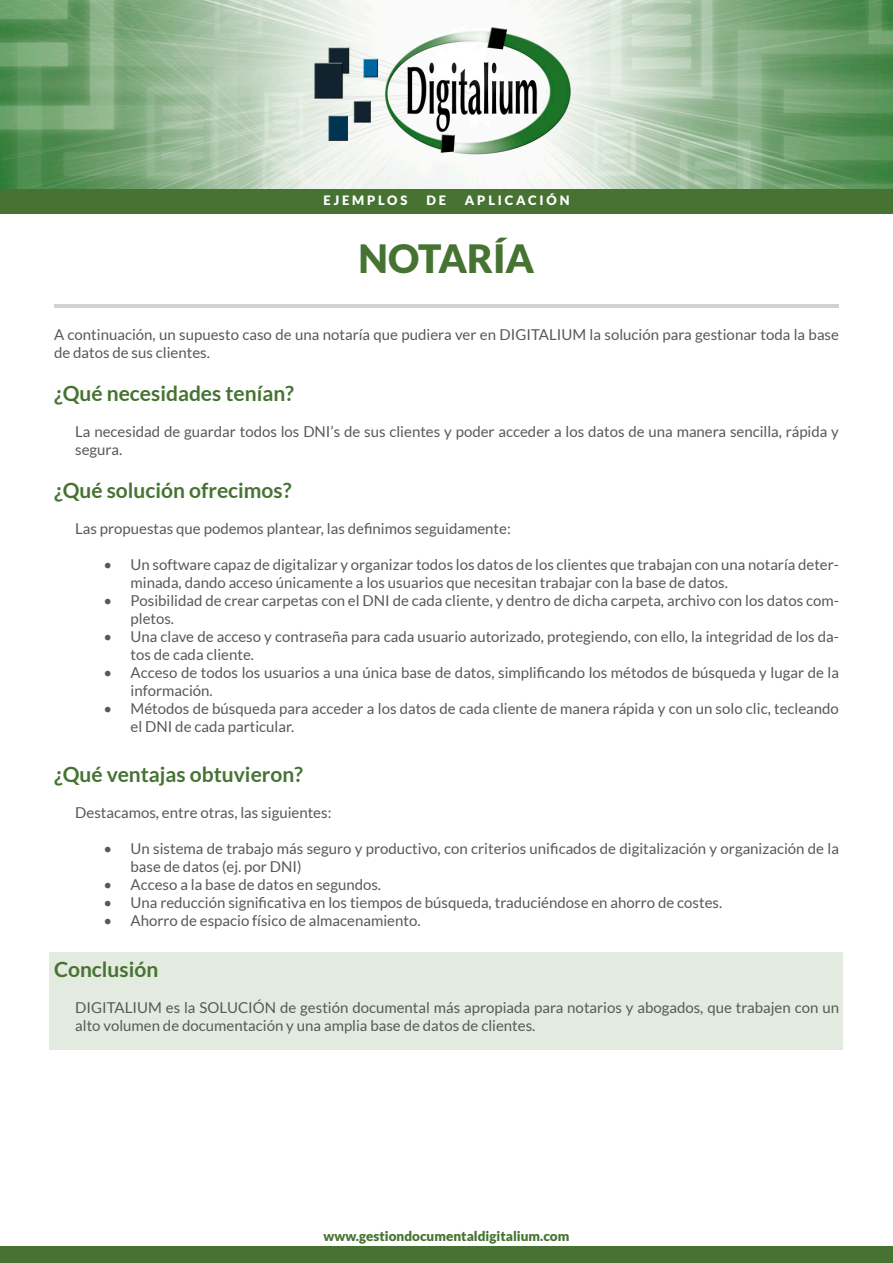
<style>
.page{position:relative;width:893px;height:1263px;background:#fff}
.page>*{position:absolute;margin:0;border:0;box-sizing:border-box;transform-origin:0 0}
.t1{font:900 39px "Lato";color:#467332}
.t2{font:700 21px "Lato";color:#467332}
.t3{font:15px/18px "Lato";color:#57585a}
.t4{font:900 13.5px "Lato";color:#467332}
.t5{font:900 12.9px "Lato";letter-spacing:.22em;color:#fff}
</style>
<div class="page">
<img style="left:0;top:0;width:893px;height:189px">
<div style="left:0;top:189px;width:893px;height:25px;background:#467332"></div>
<div style="left:0;top:1246px;width:893px;height:17px;background:#467332"></div>
<hr style="left:54px;top:304px;width:785px;height:4px;background:#d1d2d4">
<div style="left:50px;top:952px;width:793px;height:97px;background:#e3eae0"></div>
<p class="t5" style="left:324px;top:192px;width:85px">EJEMPLOS</p>
<p class="t5" style="left:426px;top:192px;width:21px">DE</p>
<p class="t5" style="left:465px;top:192px;width:106px">APLICACIÓN</p>
<p class="t1" style="left:359px;top:236px;width:177px">NOTARÍA</p>
<p class="t3" style="left:54px;top:325px;width:786px">A continuación, un supuesto caso de una notaría que pudiera ver en DIGITALIUM la solución para gestionar toda la base de datos de sus clientes.</p>
<p class="t2" style="left:54px;top:381px;width:242px">¿Qué necesidades tenían?</p>
<p class="t3" style="left:75px;top:422px;width:765px">La necesidad de guardar todos los DNI’s de sus clientes y poder acceder a los datos de una manera sencilla, rápida y segura.</p>
<p class="t2" style="left:54px;top:478px;width:239px">¿Qué solución ofrecimos?</p>
<p class="t3" style="left:75px;top:519px;width:437px">Las propuestas que podemos plantear, las definimos seguidamente:</p>
<p class="t3" style="left:131px;top:555px;width:710px;text-indent:-27px">• Un software capaz de digitalizar y organizar todos los datos de los clientes que trabajan con una notaría deter&shy;minada, dando acceso únicamente a los usuarios que necesitan trabajar con la base de datos.</p>
<p class="t3" style="left:131px;top:591px;width:710px;text-indent:-27px">• Posibilidad de crear carpetas con el DNI de cada cliente, y dentro de dicha carpeta, archivo con los datos com&shy;pletos.</p>
<p class="t3" style="left:131px;top:627px;width:710px;text-indent:-27px">• Una clave de acceso y contraseña para cada usuario autorizado, protegiendo, con ello, la integridad de los da&shy;tos de cada cliente.</p>
<p class="t3" style="left:131px;top:663px;width:710px;text-indent:-27px">• Acceso de todos los usuarios a una única base de datos, simplificando los métodos de búsqueda y lugar de la información.</p>
<p class="t3" style="left:131px;top:699px;width:710px;text-indent:-27px">• Métodos de búsqueda para acceder a los datos de cada cliente de manera rápida y con un solo clic, tecleando el DNI de cada particular.</p>
<p class="t2" style="left:54px;top:763px;width:251px">¿Qué ventajas obtuvieron?</p>
<p class="t3" style="left:75px;top:804px;width:258px">Destacamos, entre otras, las siguientes:</p>
<p class="t3" style="left:131px;top:840px;width:710px;text-indent:-27px">• Un sistema de trabajo más seguro y productivo, con criterios unificados de digitalización y organización de la base de datos (ej. por DNI)</p>
<p class="t3" style="left:104px;top:876px;width:279px">• Acceso a la base de datos en segundos.</p>
<p class="t3" style="left:104px;top:894px;width:620px">• Una reducción significativa en los tiempos de búsqueda, traduciéndose en ahorro de costes.</p>
<p class="t3" style="left:104px;top:912px;width:318px">• Ahorro de espacio físico de almacenamiento.</p>
<p class="t2" style="left:54px;top:957px;width:106px">Conclusión</p>
<p class="t3" style="left:75px;top:998px;width:765px">DIGITALIUM es la SOLUCIÓN de gestión documental más apropiada para notarios y abogados, que trabajen con un alto volumen de documentación y una amplia base de datos de clientes.</p>
<p class="t4" style="left:324px;top:1228px;width:247px">www.gestiondocumentaldigitalium.com</p>
</div>
